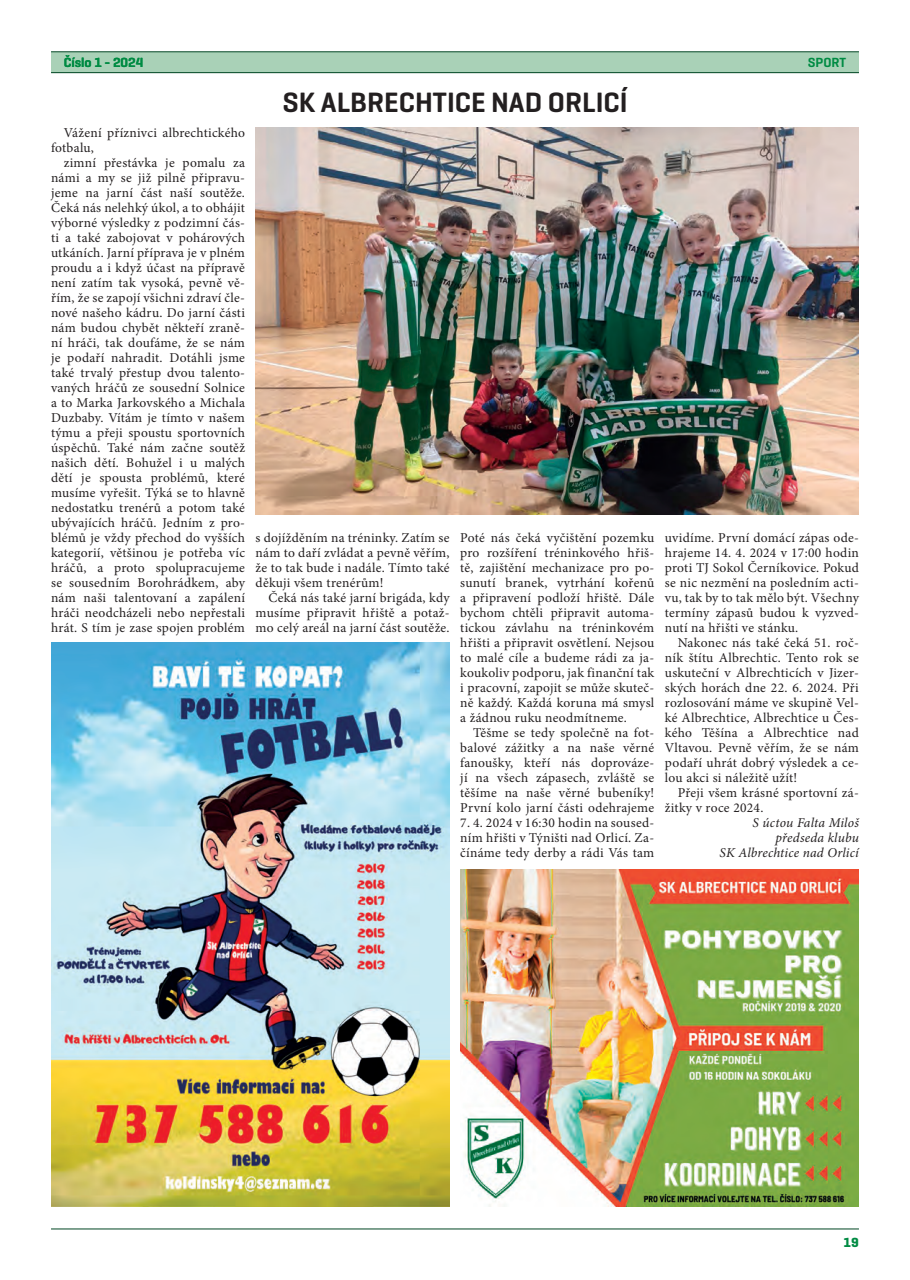
<style>
.page{position:relative;width:910px;height:1280px;background:#fff}
.page>*{position:absolute;margin:0;border:0;box-sizing:border-box;transform-origin:0 0}
.Nadpis{font:600 28.5px "Geogrotesque";color:#231f20}
.text_zpravodaj{font:13.5px/15px "Minion Pro";letter-spacing:.02em;color:#231f20;text-align:justify}
.text_zpravodaj-2{font:italic 13.5px/15px "Minion Pro";letter-spacing:.01em;color:#231f20;text-align:right}
.Stránkování{font:600 13.5px "Geogrotesque";color:#008b43}
.Stránkování-2{font:700 13.5px "Geogrotesque";color:#008b43}
</style>
<div class="page">
<div style="left:51px;top:52px;width:808px;height:21px;background:#a9d1b7"></div>
<hr style="left:51px;top:72px;width:808px;height:1px;background:#004623">
<hr style="left:51px;top:51px;width:808px;height:1px;background:#004623">
<hr style="left:51px;top:1229px;width:808px;height:1px;background:#004623">
<img style="left:51px;top:643px;width:399px;height:564px">
<img style="left:460px;top:870px;width:399px;height:337px">
<img style="left:256px;top:128px;width:603px;height:386px">
<p class="Stránkování" style="left:64px;top:54px;width:81px">Číslo 1 - 2024</p>
<p class="text_zpravodaj" style="left:51px;top:126px;width:196px;text-indent:13px">Vážení příznivci albrechtického fotbalu,</p>
<p class="text_zpravodaj" style="left:51px;top:156px;width:196px;text-indent:13px">zimní přestávka je pomalu za námi a my se již pilně připravu&shy;jeme na jarní část naší soutěže.<br>Čeká nás nelehký úkol, a to obhájit výborné výsledky z podzimní čás&shy;ti a také zabojovat v pohárových utkáních. Jarní příprava je v plném proudu a i když účast na přípravě není zatím tak vysoká, pevně vě&shy;řím, že se zapojí všichni zdraví čle&shy;nové našeho kádru. Do jarní části nám budou chybět někteří zraně&shy;ní hráči, tak doufáme, že se nám je podaří nahradit. Dotáhli jsme také trvalý přestup dvou talento&shy;vaných hráčů ze sousední Solnice a to Marka Jarkovského a Michala Duzbaby. Vítám je tímto v našem týmu a přeji spoustu sportovních úspěchů. Také nám začne soutěž našich dětí. Bohužel i u malých dětí je spousta problémů, které musíme vyřešit. Týká se to hlavně nedostatku trenérů a potom také ubývajících hráčů. Jedním z pro&shy;blémů je vždy přechod do vyšších kategorií, většinou je potřeba víc hráčů, a proto spolupracujeme se sousedním Borohrádkem, aby nám naši talentovaní a zapálení hráči neodcházeli nebo nepřestali hrát. S tím je zase spojen problém</p>
<p class="Nadpis" style="left:282px;top:85px;width:347px">SK ALBRECHTICE NAD ORLICÍ</p>
<p class="Stránkování" style="left:808px;top:54px;width:40px">SPORT</p>
<p class="text_zpravodaj" style="left:256px;top:531px;width:196px">s dojížděním na tréninky. Zatím se nám to daří zvládat a pevně věřím, že to tak bude i nadále. Tímto také děkuji všem trenérům!</p>
<p class="text_zpravodaj" style="left:256px;top:591px;width:195px;text-indent:13px">Čeká nás také jarní brigáda, kdy musíme připravit hřiště a potaž&shy;mo celý areál na jarní část soutěže.</p>
<p class="text_zpravodaj" style="left:460px;top:531px;width:196px">Poté nás čeká vyčištění pozemku pro rozšíření tréninkového hřiš&shy;tě, zajištění mechanizace pro po&shy;sunutí branek, vytrhání kořenů a připravení podloží hřiště. Dále bychom chtěli připravit automa&shy;tickou závlahu na tréninkovém hřišti a připravit osvětlení. Nejsou to malé cíle a budeme rádi za ja&shy;koukoliv podporu, jak finanční tak i pracovní, zapojit se může skuteč&shy;ně každý. Každá koruna má smysl a žádnou ruku neodmítneme.</p>
<p class="text_zpravodaj" style="left:460px;top:726px;width:196px;text-indent:13px">Těšme se tedy společně na fot&shy;balové zážitky a na naše věrné fanoušky, kteří nás doprováze&shy;jí na všech zápasech, zvláště se těšíme na naše věrné bubeníky!<br>První kolo jarní části odehrajeme</p>
<p class="text_zpravodaj" style="left:460px;top:816px;width:195px">7. 4. 2024 v 16:30 hodin na soused&shy;ním hřišti v Týništi nad Orlicí. Za&shy;čínáme tedy derby a rádi Vás tam</p>
<p class="text_zpravodaj" style="left:665px;top:531px;width:196px">uvidíme. První domácí zápas ode&shy;hrajeme 14. 4. 2024 v 17:00 hodin proti TJ Sokol Černíkovice. Pokud se nic nezmění na posledním acti&shy;vu, tak by to tak mělo být. Všechny termíny zápasů budou k vyzved&shy;nutí na hřišti ve stánku.</p>
<p class="text_zpravodaj" style="left:665px;top:636px;width:196px;text-indent:13px">Nakonec nás také čeká 51. roč&shy;ník štítu Albrechtic. Tento rok se uskuteční v Albrechticích v Jizer&shy;ských horách dne 22. 6. 2024. Při rozlosování máme ve skupině Vel&shy;ké Albrechtice, Albrechtice u Čes&shy;kého Těšína a Albrechtice nad Vltavou. Pevně věřím, že se nám podaří uhrát dobrý výsledek a ce&shy;lou akci si náležitě užít!</p>
<p class="text_zpravodaj" style="left:665px;top:786px;width:195px;text-indent:13px">Přeji všem krásné sportovní zá&shy;žitky v roce 2024.</p>
<p class="text_zpravodaj-2" style="left:753px;top:815px;width:108px">S úctou Falta Miloš</p>
<p class="text_zpravodaj-2" style="left:720px;top:830px;width:141px">předseda klubu<br>SK Albrechtice nad Orlicí</p>
<p class="Stránkování-2" style="left:843px;top:1234px;width:17px">19</p>
</div>
